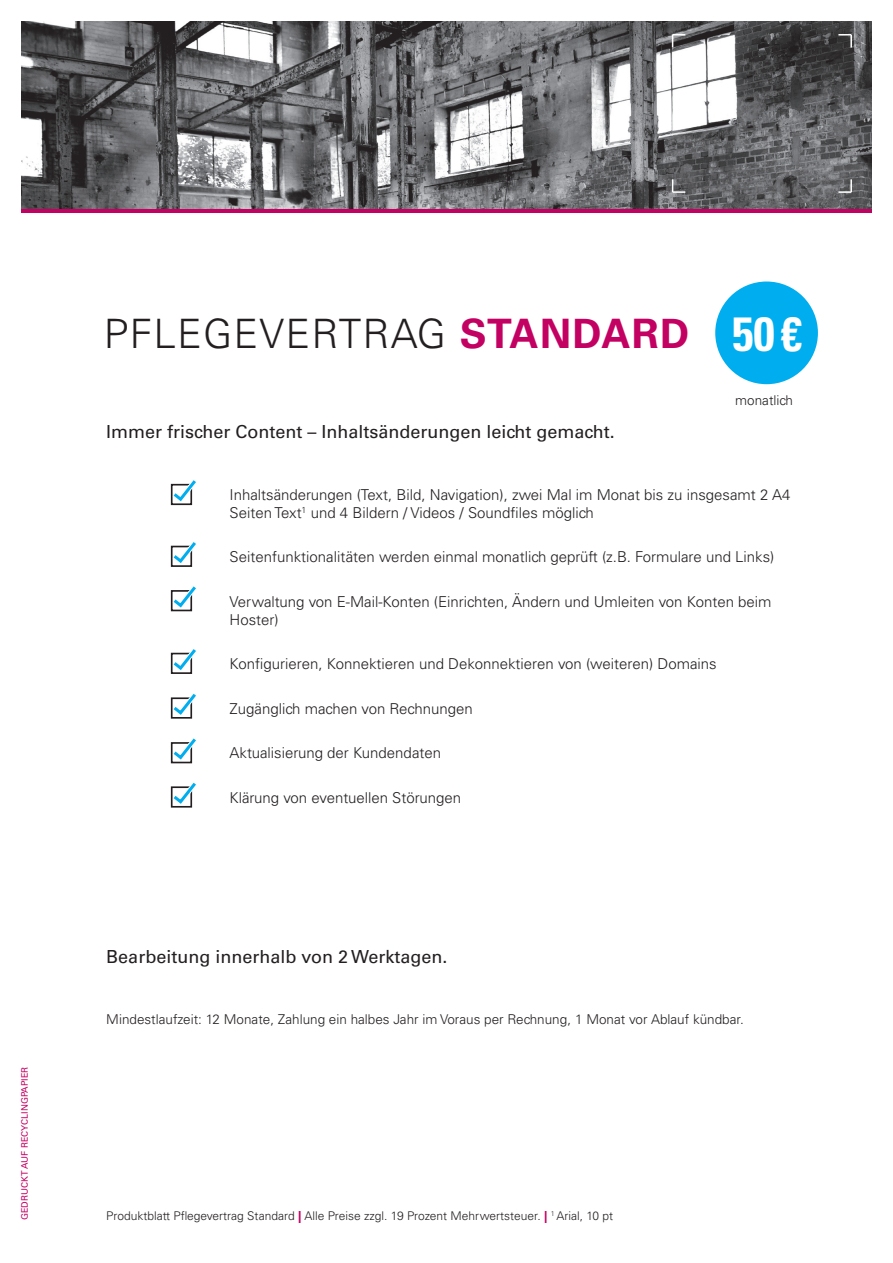
<style>
.page{position:relative;width:893px;height:1263px;background:#fff}
.page>*{position:absolute;margin:0;border:0;box-sizing:border-box;transform-origin:0 0}
.t1{font:700 condensed 48px "Univers LT Std";color:#fff}
.t2{font:300 40.5px "Univers LT Std";letter-spacing:.03em;color:#231f20}
.t3{font:18px "Univers LT Std";color:#231f20}
.t4{font:300 15px/18px "Univers LT Std";color:#231f20}
.t5{font:300 13.5px "Univers LT Std";color:#231f20}
.t6{font:300 12px "Univers LT Std";color:#231f20}
.t7{font:9px "Univers LT Std";color:#c30162}
.s1{font-weight:700;color:#c30162}
.s2{font-weight:900;color:#c30162}
</style>
<div class="page">
<img style="left:21px;top:21px;width:851px;height:188px">
<hr style="left:21px;top:209px;width:851px;height:4px;background:#c30162">
<svg style="left:672px;top:34px;width:13px;height:14px"></svg>
<svg style="left:672px;top:179px;width:13px;height:14px"></svg>
<svg style="left:838px;top:179px;width:14px;height:14px"></svg>
<svg style="left:838px;top:34px;width:14px;height:14px"></svg>
<div style="left:715px;top:281px;width:103px;height:103px;background:#00aeef;border-radius:50%"></div>
<svg style="left:170px;top:480px;width:26px;height:26px"></svg>
<svg style="left:170px;top:542px;width:26px;height:25px"></svg>
<svg style="left:170px;top:586px;width:26px;height:26px"></svg>
<svg style="left:170px;top:649px;width:26px;height:25px"></svg>
<svg style="left:170px;top:693px;width:26px;height:26px"></svg>
<svg style="left:170px;top:738px;width:26px;height:26px"></svg>
<svg style="left:170px;top:782px;width:26px;height:26px"></svg>
<p class="t7" style="left:19px;top:1220px;width:155px;rotate:-90deg">GEDRUCKT AUF RECYCLINGPAPIER</p>
<h2 class="t2" style="left:104px;top:309px;width:587px">PFLEGEVERTRAG <span class="s1">STANDARD</span></h2>
<p class="t3" style="left:106px;top:421px;width:510px">Immer frischer Content – Inhaltsänderungen leicht gemacht.</p>
<h1 class="t1" style="left:732px;top:304px;width:71px">50€</h1>
<p class="t5" style="left:735px;top:392px;width:59px">monatlich</p>
<p class="t4" style="left:230px;top:486px;width:562px">Inhaltsänderungen (Text, Bild, Navigation), zwei Mal im Monat bis zu insgesamt 2 A4<br>Seiten Text<sup>1</sup> und 4 Bildern / Videos / Soundfiles möglich</p>
<p class="t4" style="left:230px;top:548px;width:546px">Seitenfunktionalitäten werden einmal monatlich geprüft (z.B. Formulare und Links)</p>
<p class="t4" style="left:230px;top:593px;width:543px">Verwaltung von E-Mail-Konten (Einrichten, Ändern und Umleiten von Konten beim<br>Hoster)</p>
<p class="t4" style="left:230px;top:655px;width:489px">Konfigurieren, Konnektieren und Dekonnektieren von (weiteren) Domains</p>
<p class="t4" style="left:230px;top:700px;width:245px">Zugänglich machen von Rechnungen</p>
<p class="t4" style="left:230px;top:744px;width:213px">Aktualisierung der Kundendaten</p>
<p class="t4" style="left:230px;top:789px;width:233px">Klärung von eventuellen Störungen</p>
<p class="t3" style="left:106px;top:946px;width:343px">Bearbeitung innerhalb von 2 Werktagen.</p>
<p class="t5" style="left:106px;top:1011px;width:639px">Mindestlaufzeit: 12 Monate, Zahlung ein halbes Jahr im Voraus per Rechnung, 1 Monat vor Ablauf kündbar.</p>
<p class="t6" style="left:106px;top:1208px;width:508px">Produktblatt Pflegevertrag Standard <span class="s2">|</span> Alle Preise zzgl. 19 Prozent Mehrwertsteuer. <span class="s1">|</span> <sup>1</sup> Arial, 10 pt</p>
</div>
